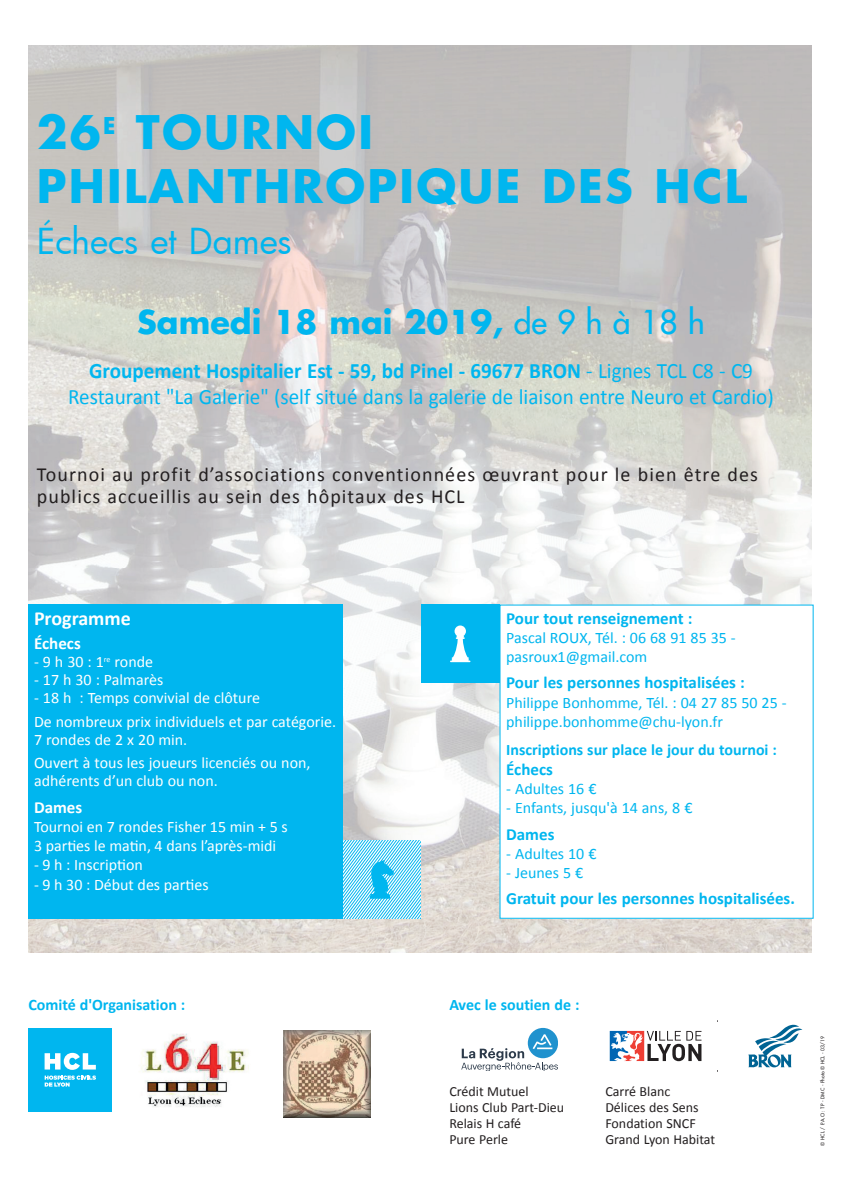
<style>
.page{position:relative;width:842px;height:1191px;background:#fff}
.page>*{position:absolute;margin:0;border:0;box-sizing:border-box;transform-origin:0 0}
.t1{font:700 45px/54px "Futura";letter-spacing:.05em;color:#00b6ef}
.t2{font:35px "Futura";color:#00b6ef}
.t3{font:700 32px "Futura";color:#00b6ef}
.t4{font:22px/26.4px "Calibri";color:#00b6ef;text-align:center;scale:.96 1}
.t5{font:20px/22px "Calibri";letter-spacing:.055em;color:#231f20}
.t6{font:700 20px "Calibri";color:#fff}
.t7{font:700 17px "Calibri";color:#00b6ef}
.t8{font:700 17px "Calibri";color:#fff}
.t9{font:16px/23.7px "Calibri";color:#fff}
.t10{font:16px/19.2px "Calibri";color:#00b6ef}
.t11{font:700 16px "Calibri";color:#00b6ef}
.t12{font:14px "Calibri";color:#231f20}
.t13{font:5px "Futura";color:#231f20}
.s1{font-weight:400}
.s2{font-weight:700}
</style>
<div class="page">
<img style="left:28px;top:45px;width:784px;height:907px">
<svg style="left:748px;top:1024px;width:54px;height:43px"></svg>
<svg style="left:609px;top:1030px;width:93px;height:32px"></svg>
<img style="left:283px;top:1030px;width:88px;height:87px">
<img style="left:141px;top:1033px;width:108px;height:74px">
<svg style="left:461px;top:1028px;width:96px;height:43px"></svg>
<div style="left:28px;top:1027px;width:84px;height:84px;background:#00b6ef"></div>
<svg style="left:45px;top:1052px;width:51px;height:17px"></svg>
<svg style="left:45px;top:1075px;width:51px;height:11px"></svg>
<div style="left:28px;top:604px;width:314px;height:314px;background:#00b6ef"></div>
<div style="left:500px;top:605px;width:313px;height:313px;background:#fff"></div>
<div style="left:421px;top:604px;width:78px;height:79px;background:#00b6ef"></div>
<svg style="left:342px;top:840px;width:79px;height:78px;background:#7fdaf6"></svg>
<svg style="left:450px;top:625px;width:20px;height:37px"></svg>
<h1 class="t1" style="left:37px;top:105px;width:712px">26<sup>E</sup> TOURNOI<br>PHILANTHROPIQUE DES HCL</h1>
<h2 class="t2" style="left:37px;top:217px;width:256px">Échecs et Dames</h2>
<h3 class="t3" style="left:137px;top:301px;width:569px">Samedi 18 mai 2019, <span class="s1">de 9 h à 18 h</span></h3>
<h3 class="t4" style="left:68px;top:357px;width:736px"><span class="s2">Groupement Hospitalier Est - 59, bd Pinel - 69677 BRON</span> - Lignes TCL C8 - C9<br>Restaurant "La Galerie" (self situé dans la galerie de liaison entre Neuro et Cardio)</h3>
<p class="t5" style="left:37px;top:463px;width:723px">Tournoi au profit d’associations conventionnées œuvrant pour le bien être des publics accueillis au sein des hôpitaux des HCL</p>
<p class="t6" style="left:34px;top:606px;width:98px">Programme</p>
<p class="t8" style="left:34px;top:632px;width:48px">Échecs</p>
<p class="t9" style="left:34px;top:650px;width:121px">- 9 h 30 : 1<sup>re</sup> ronde</p>
<p class="t9" style="left:34px;top:668px;width:131px">- 17 h 30 : Palmarès</p>
<p class="t9" style="left:34px;top:686px;width:304px">- 18 h : Temps convivial de clôture<br>De nombreux prix individuels et par catégorie.</p>
<p class="t9" style="left:34px;top:727px;width:278px">7 rondes de 2 x 20 min.<br>Ouvert à tous les joueurs licenciés ou non,</p>
<p class="t9" style="left:34px;top:769px;width:185px">adhérents d’un club ou non.</p>
<p class="t8" style="left:34px;top:796px;width:50px">Dames</p>
<p class="t9" style="left:34px;top:817px;width:255px;line-height:19.2px">Tournoi en 7 rondes Fisher 15 min + 5 s<br>3 parties le matin, 4 dans l’après-midi</p>
<p class="t9" style="left:34px;top:853px;width:110px">- 9 h : Inscription</p>
<p class="t9" style="left:34px;top:872px;width:176px">- 9 h 30 : Début des parties</p>
<p class="t7" style="left:506px;top:607px;width:188px">Pour tout renseignement :</p>
<p class="t10" style="left:506px;top:628px;width:231px">Pascal ROUX, Tél. : 06 68 91 85 35 - pasroux1@gmail.com</p>
<p class="t7" style="left:506px;top:672px;width:240px">Pour les personnes hospitalisées :</p>
<p class="t10" style="left:506px;top:693px;width:282px">Philippe Bonhomme, Tél. : 04 27 85 50 25 - philippe.bonhomme@chu-lyon.fr</p>
<p class="t11" style="left:506px;top:739px;width:272px">Inscriptions sur place le jour du tournoi :</p>
<p class="t7" style="left:506px;top:758px;width:48px">Échecs</p>
<p class="t10" style="left:506px;top:779px;width:92px">- Adultes 16 €</p>
<p class="t10" style="left:506px;top:798px;width:188px">- Enfants, jusqu'à 14 ans, 8 €</p>
<p class="t7" style="left:506px;top:823px;width:50px">Dames</p>
<p class="t10" style="left:506px;top:844px;width:92px">- Adultes 10 €</p>
<p class="t10" style="left:506px;top:863px;width:79px">- Jeunes 5 €</p>
<p class="t7" style="left:506px;top:887px;width:290px">Gratuit pour les personnes hospitalisées.</p>
<p class="t11" style="left:28px;top:994px;width:158px">Comité d'Organisation :</p>
<p class="t11" style="left:449px;top:994px;width:132px">Avec le soutien de :</p>
<p class="t12" style="left:449px;top:1082px;width:81px">Crédit Mutuel</p>
<p class="t12" style="left:605px;top:1082px;width:66px">Carré Blanc</p>
<p class="t12" style="left:449px;top:1098px;width:116px">Lions Club Part-Dieu</p>
<p class="t12" style="left:605px;top:1098px;width:95px">Délices des Sens</p>
<p class="t12" style="left:449px;top:1114px;width:73px">Relais H café</p>
<p class="t12" style="left:605px;top:1114px;width:92px">Fondation SNCF</p>
<p class="t12" style="left:449px;top:1130px;width:60px">Pure Perle</p>
<p class="t12" style="left:605px;top:1130px;width:111px">Grand Lyon Habitat</p>
<p class="t13" style="left:819px;top:1145px;width:111px;rotate:-90deg">© HCL / P.A.O : TP - DMC - Photo © HCL - 03/19</p>
</div>
